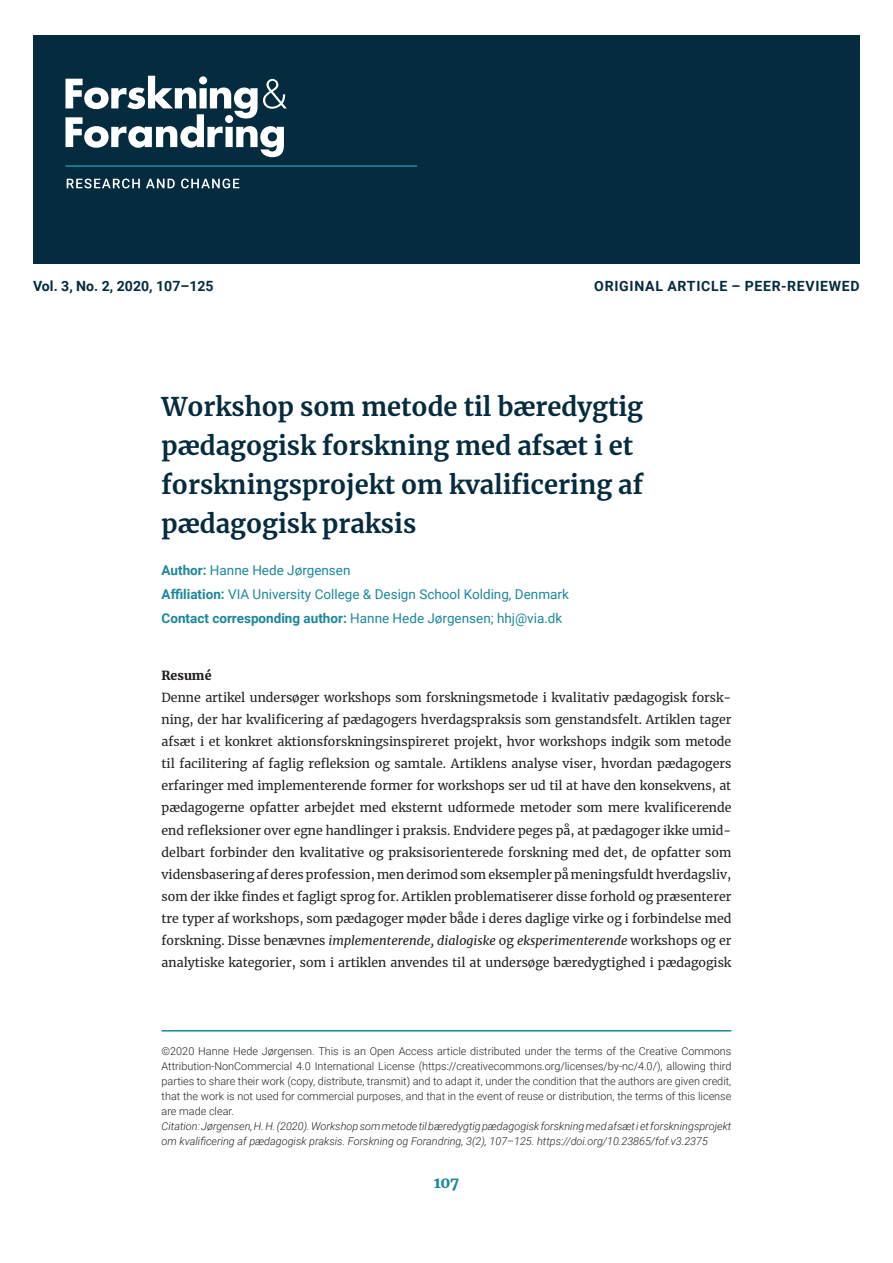
<style>
.page{position:relative;width:893px;height:1263px;background:#fff}
.page>*{position:absolute;margin:0;border:0;box-sizing:border-box;transform-origin:0 0}
.t1{font:700 25.5px/39px "Merriweather";color:#052b3f}
.t2{font:900 15px "Merriweather";color:#1c879a}
.t3{font:700 14.1px "Roboto";letter-spacing:.05em;color:#052b3f}
.t4{font:700 14.1px "Roboto";color:#052b3f}
.t5{font:13.5px/24.5px "Roboto";color:#1c879a}
.t6{font:12.3px/22.2px "Merriweather";color:#231f20;text-align:justify}
.t7{font:900 12.3px "Merriweather";color:#231f20}
.t8{font:300 10.8px/15px "Roboto";color:#231f20;text-align:justify}
.t9{font:italic 300 10.8px/15px "Roboto";color:#231f20}
.s1{font-weight:700}
.s2{font-style:italic}
</style>
<div class="page">
<hr style="left:162px;top:1030px;width:569px;height:1px;background:#1c879a">
<div style="left:33px;top:35px;width:827px;height:229px;background:#052b3f"></div>
<svg style="left:65px;top:76px;width:222px;height:81px"></svg>
<hr style="left:65px;top:165px;width:352px;height:2px;background:#1c879a">
<svg style="left:67px;top:179px;width:172px;height:9px"></svg>
<p class="t4" style="left:33px;top:276px;width:182px">Vol. 3, No. 2, 2020, 107–125</p>
<p class="t3" style="left:594px;top:276px;width:267px">ORIGINAL ARTICLE – PEER-REVIEWED</p>
<h1 class="t1" style="left:162px;top:387px;width:483px">Workshop som metode til bæredygtig pædagogisk forskning med afsæt i et forskningsprojekt om kvalificering af pædagogisk praksis</h1>
<p class="t5" style="left:162px;top:557px;width:409px"><span class="s1">Author:</span> Hanne Hede Jørgensen<br><span class="s1">Affiliation:</span> VIA University College &amp; Design School Kolding, Denmark<br><span class="s1">Contact corresponding author:</span> Hanne Hede Jørgensen; hhj@via.dk</p>
<p class="t7" style="left:162px;top:666px;width:51px">Resumé</p>
<p class="t6" style="left:162px;top:686px;width:571px">Denne artikel undersøger workshops som forskningsmetode i kvalitativ pædagogisk forsk&shy;ning, der har kvalificering af pædagogers hverdagspraksis som genstandsfelt. Artiklen tager afsæt i et konkret aktionsforskningsinspireret projekt, hvor workshops indgik som metode til facilitering af faglig refleksion og samtale. Artiklens analyse viser, hvordan pædagogers erfaringer med implementerende former for workshops ser ud til at have den konsekvens, at pædagogerne opfatter arbejdet med eksternt udformede metoder som mere kvalificerende end refleksioner over egne handlinger i praksis. Endvidere peges på, at pædagoger ikke umid&shy;delbart forbinder den kvalitative og praksisorienterede forskning med det, de opfatter som vidensbasering af deres profession, men derimod som eksempler på meningsfuldt hverdagsliv, som der ikke findes et fagligt sprog for. Artiklen problematiserer disse forhold og præsenterer tre typer af workshops, som pædagoger møder både i deres daglige virke og i forbindelse med forskning. Disse benævnes <span class="s2">implementerende, dialogiske</span> og <span class="s2">eksperimenterende</span> workshops og er analytiske kategorier, som i artiklen anvendes til at undersøge bæredygtighed i pædagogisk</p>
<p class="t8" style="left:162px;top:1043px;width:571px">©2020 Hanne Hede Jørgensen. This is an Open Access article distributed under the terms of the Creative Commons Attribution-NonCommercial 4.0 International License (https://creativecommons.org/licenses/by-nc/4.0/), allowing third parties to share their work (copy, distribute, transmit) and to adapt it, under the condition that the authors are given credit, that the work is not used for commercial purposes, and that in the event of reuse or distribution, the terms of this license are made clear.</p>
<p class="t9" style="left:162px;top:1118px;width:571px">Citation: Jørgensen, H. H. (2020). Workshop som metode til bæredygtig pædagogisk forskning med afsæt i et forskningsprojekt om kvalificering af pædagogisk praksis. Forskning og Forandring, 3(2), 107–125. https://doi.org/10.23865/fof.v3.2375</p>
<p class="t2" style="left:434px;top:1172px;width:27px">107</p>
</div>
